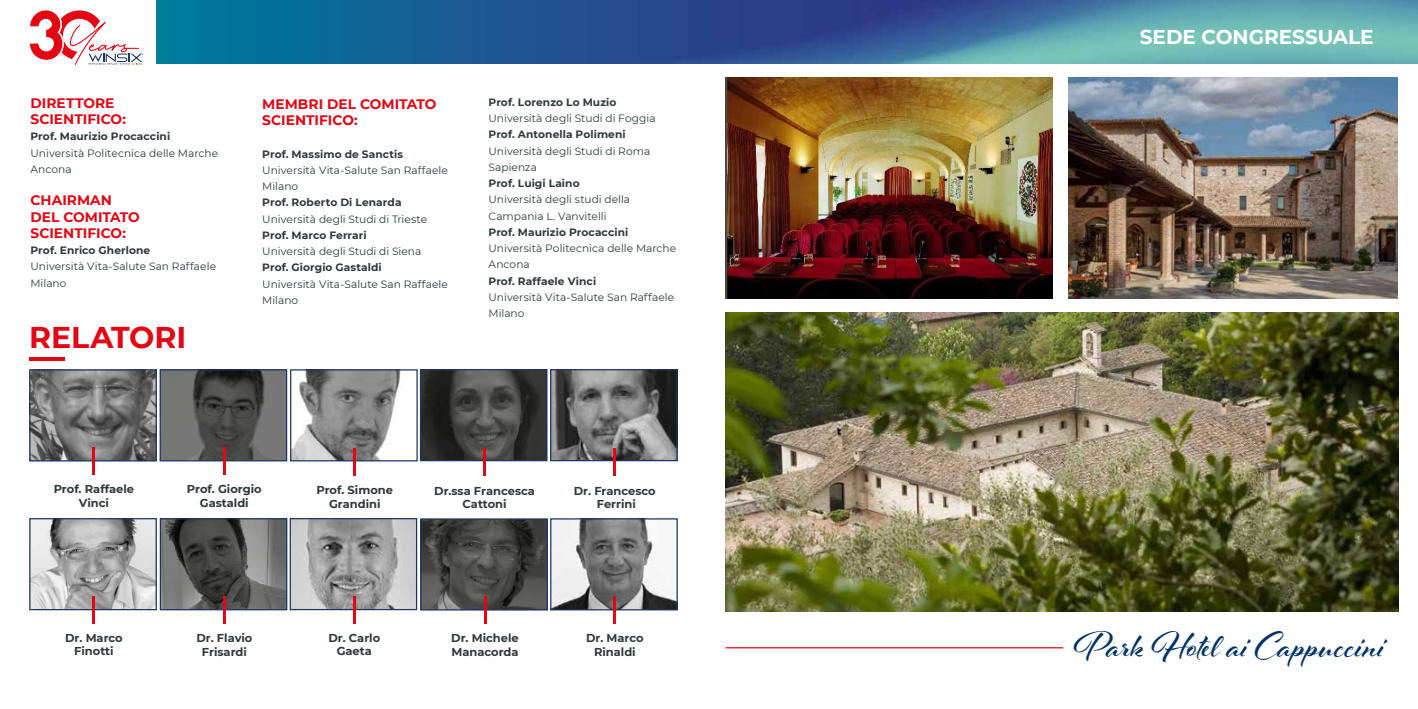
<style>
.page{position:relative;width:1418px;height:709px;background:#fff}
.page>*{position:absolute;margin:0;border:0;box-sizing:border-box;transform-origin:0 0}
.t1{font:700 38.5px "Al Fresco";letter-spacing:.005em;color:#036}
.t2{font:700 30px "Montserrat";letter-spacing:-.005em;color:#e30613}
.t3{font:700 20px "Montserrat";letter-spacing:-.005em;color:#fff}
.t4{font:700 13.75px/16.2px "Montserrat";color:#e30613}
.t5{font:700 11.5px/13.8px "Montserrat";color:#2e393c;text-align:center}
.t6{font:10.62px/16.2px "Montserrat";letter-spacing:.005em;color:#2e393c}
.t7{font:700 10.62px "Montserrat";letter-spacing:.01em;color:#2e393c}
</style>
<div class="page">
<img style="left:552px;top:371px;width:123px;height:88px">
<div style="left:550px;top:369px;width:127px;height:92px;border:1px solid #1d3661"></div>
<img style="left:422px;top:371px;width:123px;height:88px">
<div style="left:420px;top:369px;width:127px;height:92px;border:1px solid #1d3661"></div>
<img style="left:31px;top:520px;width:124px;height:88px">
<div style="left:29px;top:518px;width:128px;height:92px;border:1px solid #1d3661"></div>
<hr style="left:483px;top:449px;width:3px;height:27px;background:#e30613">
<hr style="left:613px;top:449px;width:3px;height:27px;background:#e30613">
<hr style="left:93px;top:596px;width:2px;height:27px;background:#e30613">
<img style="left:162px;top:371px;width:123px;height:88px">
<div style="left:160px;top:369px;width:127px;height:92px;border:1px solid #1d3661"></div>
<hr style="left:223px;top:447px;width:3px;height:27px;background:#e30613">
<img style="left:292px;top:371px;width:109px;height:88px">
<div style="left:290px;top:369px;width:128px;height:92px;border:1px solid #1d3661"></div>
<hr style="left:353px;top:448px;width:3px;height:27px;background:#e30613">
<img style="left:291px;top:520px;width:124px;height:88px">
<div style="left:289px;top:518px;width:128px;height:92px;border:1px solid #1d3661"></div>
<hr style="left:353px;top:596px;width:2px;height:27px;background:#e30613">
<hr style="left:29px;top:357px;width:36px;height:3px;background:#e30613">
<img style="left:1068px;top:78px;width:329px;height:221px">
<img style="left:725px;top:78px;width:327px;height:221px">
<img style="left:725px;top:313px;width:673px;height:299px">
<img style="left:162px;top:520px;width:123px;height:88px">
<div style="left:160px;top:518px;width:127px;height:92px;border:1px solid #1d3661"></div>
<hr style="left:223px;top:596px;width:3px;height:27px;background:#e30613">
<img style="left:552px;top:520px;width:123px;height:88px">
<div style="left:550px;top:518px;width:127px;height:92px;border:1px solid #1d3661"></div>
<hr style="left:613px;top:596px;width:3px;height:27px;background:#e30613">
<img style="left:422px;top:520px;width:124px;height:88px">
<div style="left:420px;top:518px;width:128px;height:92px;border:1px solid #1d3661"></div>
<hr style="left:483px;top:596px;width:3px;height:27px;background:#e30613">
<img style="left:31px;top:371px;width:124px;height:88px">
<div style="left:29px;top:369px;width:128px;height:92px;border:1px solid #1d3661"></div>
<hr style="left:93px;top:447px;width:2px;height:27px;background:#e30613">
<svg style="left:30px;top:10px;width:113px;height:55px"></svg>
<hr style="left:725px;top:647px;width:338px;height:1px;background:#e30613">
<img style="left:157px;top:0;width:1260px;height:64px">
<p class="t4" style="left:31px;top:94px;width:97px">DIRETTORE<br>SCIENTIFICO:</p>
<p class="t7" style="left:31px;top:129px;width:141px">Prof. Maurizio Procaccini</p>
<p class="t6" style="left:31px;top:144px;width:189px">Università Politecnica delle Marche<br>Ancona</p>
<p class="t4" style="left:31px;top:192px;width:111px">CHAIRMAN<br>DEL COMITATO<br>SCIENTIFICO:</p>
<p class="t7" style="left:31px;top:243px;width:121px">Prof. Enrico Gherlone</p>
<p class="t6" style="left:31px;top:258px;width:187px">Università Vita-Salute San Raffaele<br>Milano</p>
<h2 class="t2" style="left:29px;top:315px;width:158px">RELATORI</h2>
<p class="t4" style="left:262px;top:95px;width:176px">MEMBRI DEL COMITATO<br>SCIENTIFICO:</p>
<p class="t7" style="left:262px;top:146px;width:142px">Prof. Massimo de Sanctis</p>
<p class="t6" style="left:262px;top:161px;width:187px">Università Vita-Salute San Raffaele<br>Milano</p>
<p class="t7" style="left:262px;top:195px;width:141px">Prof. Roberto Di Lenarda</p>
<p class="t6" style="left:262px;top:210px;width:166px">Università degli Studi di Trieste</p>
<p class="t7" style="left:262px;top:227px;width:106px">Prof. Marco Ferrari</p>
<p class="t6" style="left:262px;top:243px;width:161px">Università degli Studi di Siena</p>
<p class="t7" style="left:262px;top:260px;width:121px">Prof. Giorgio Gastaldi</p>
<p class="t6" style="left:262px;top:275px;width:187px">Università Vita-Salute San Raffaele<br>Milano</p>
<p class="t7" style="left:488px;top:94px;width:129px">Prof. Lorenzo Lo Muzio</p>
<p class="t6" style="left:488px;top:110px;width:168px">Università degli Studi di Foggia</p>
<p class="t7" style="left:488px;top:127px;width:139px">Prof. Antonella Polimeni</p>
<p class="t6" style="left:488px;top:142px;width:163px">Università degli Studi di Roma<br>Sapienza</p>
<p class="t7" style="left:488px;top:175px;width:93px">Prof. Luigi Laino</p>
<p class="t6" style="left:488px;top:191px;width:143px">Università degli studi della<br>Campania L. Vanvitelli</p>
<p class="t7" style="left:488px;top:224px;width:141px">Prof. Maurizio Procaccini</p>
<p class="t6" style="left:488px;top:240px;width:189px">Università Politecnica delle Marche<br>Ancona</p>
<p class="t7" style="left:488px;top:273px;width:109px">Prof. Raffaele Vinci</p>
<p class="t6" style="left:488px;top:288px;width:187px">Università Vita-Salute San Raffaele<br>Milano</p>
<p class="t5" style="left:54px;top:481px;width:82px">Prof. Raffaele<br>Vinci</p>
<p class="t5" style="left:65px;top:630px;width:59px">Dr. Marco<br>Finotti</p>
<p class="t5" style="left:187px;top:481px;width:76px">Prof. Giorgio<br>Gastaldi</p>
<p class="t5" style="left:316px;top:482px;width:78px">Prof. Simone<br>Grandini</p>
<p class="t5" style="left:434px;top:483px;width:102px">Dr.ssa Francesca<br>Cattoni</p>
<p class="t5" style="left:574px;top:483px;width:83px">Dr. Francesco<br>Ferrini</p>
<p class="t5" style="left:196px;top:630px;width:58px">Dr. Flavio<br>Frisardi</p>
<p class="t5" style="left:586px;top:630px;width:59px">Dr. Marco<br>Rinaldi</p>
<p class="t5" style="left:451px;top:630px;width:69px;text-align:left">Dr. Michele<br>Manacorda</p>
<p class="t5" style="left:328px;top:630px;width:53px">Dr. Carlo<br>Gaeta</p>
<h3 class="t3" style="left:1139px;top:22px;width:235px">SEDE CONGRESSUALE</h3>
<h1 class="t1" style="left:1074px;top:620px;width:312px">Park Hotel ai Cappuccini</h1>
</div>
